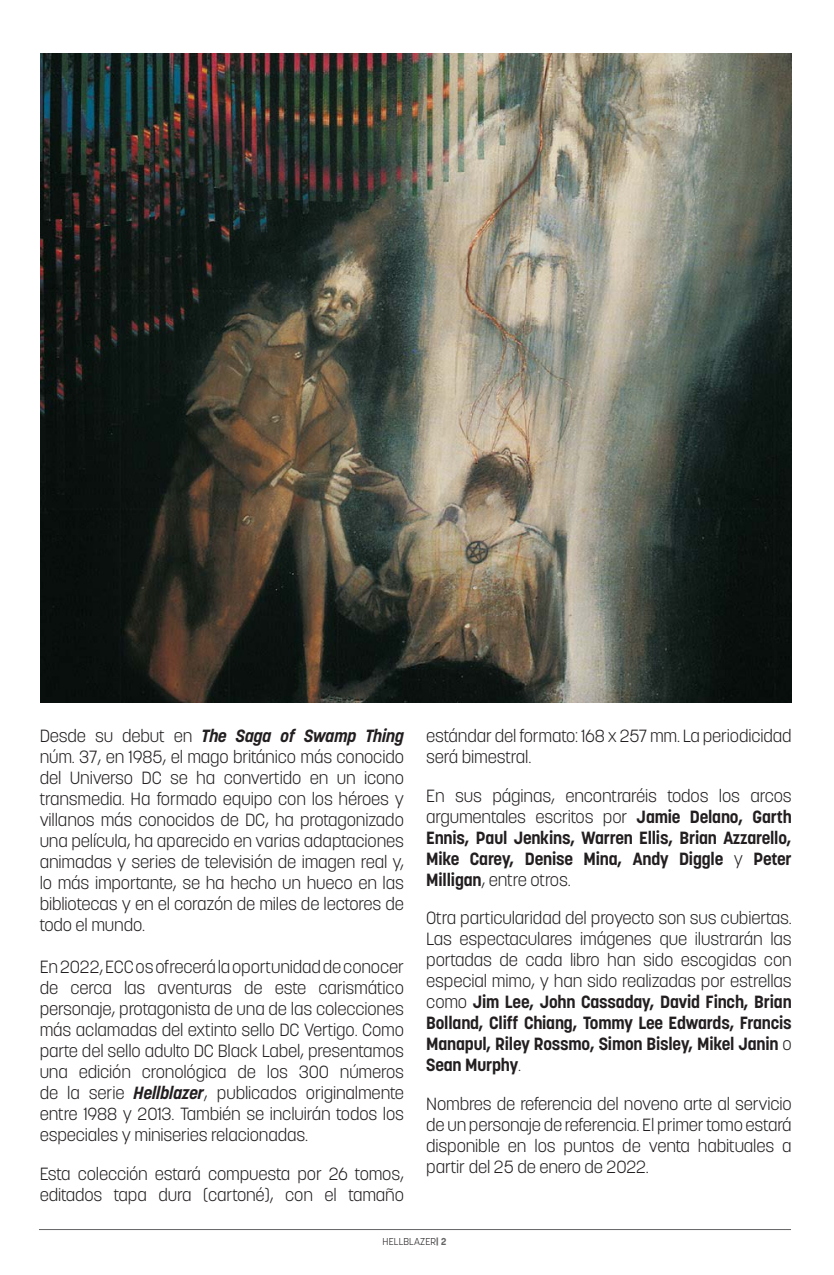
<style>
.page{position:relative;width:834px;height:1275px;background:#fff}
.page>*{position:absolute;margin:0;border:0;box-sizing:border-box;transform-origin:0 0}
.t1{font:300 17.5px/21px "Korolev";letter-spacing:-.01em;color:#231f20;text-align:justify}
.t2{font:700 17.5px/21px "Korolev";letter-spacing:-.01em;color:#231f20;text-align:justify}
.t3{font:300 9.97px "Korolev";letter-spacing:.01em;color:#231f20}
.s1{font-weight:700;font-style:italic}
.s2{font-weight:300}
.s3{font-weight:700}
.s4{font-weight:700;color:#636366}
</style>
<div class="page">
<hr style="left:39px;top:1229px;width:751px;height:1px;background:#636366">
<img style="left:41px;top:53px;width:750px;height:650px">
<p class="t1" style="left:40px;top:726px;width:366px">Desde su debut en <span class="s1">The Saga of Swamp Thing </span>núm. 37, en 1985, el mago británico más conocido del Universo DC se ha convertido en un icono transmedia. Ha formado equipo con los héroes y villanos más conocidos de DC, ha protagonizado una película, ha aparecido en varias adaptaciones animadas y series de televisión de imagen real y, lo más importante, se ha hecho un hueco en las bibliotecas y en el corazón de miles de lectores de todo el mundo.</p>
<p class="t1" style="left:40px;top:957px;width:366px">En 2022, ECC os ofrecerá la oportunidad de conocer de cerca las aventuras de este carismático personaje, protagonista de una de las colecciones más aclamadas del extinto sello DC Vertigo. Como parte del sello adulto DC Black Label, presentamos una edición cronológica de los 300 números de la serie <span class="s1">Hellblazer</span>, publicados originalmente entre 1988 y 2013. También se incluirán todos los especiales y miniseries relacionadas.</p>
<p class="t1" style="left:40px;top:1163px;width:365px">Esta colección estará compuesta por 26 tomos, editados tapa dura (cartoné), con el tamaño</p>
<p class="t1" style="left:426px;top:726px;width:367px">estándar del formato: 168 x 257 mm. La periodicidad será bimestral.</p>
<p class="t2" style="left:426px;top:785px;width:367px"><span class="s2">En sus páginas, encontraréis todos los arcos argumentales escritos por</span> Jamie Delano, Garth Ennis, Paul Jenkins, Warren Ellis, Brian Azzarello, Mike Carey, Denise Mina, Andy Diggle <span class="s2">y</span> Peter Milligan<span class="s2">, entre otros.</span></p>
<p class="t1" style="left:426px;top:908px;width:367px">Otra particularidad del proyecto son sus cubiertas.<br>Las espectaculares imágenes que ilustrarán las portadas de cada libro han sido escogidas con especial mimo, y han sido realizadas por estrellas como <span class="s3">Jim Lee, John Cassaday, David Finch, Brian Bolland, Cliff Chiang, Tommy Lee Edwards, Francis Manapul, Riley Rossmo, Simon Bisley, Mikel Janin</span> o <span class="s3">Sean Murphy</span>.</p>
<p class="t1" style="left:426px;top:1093px;width:367px">Nombres de referencia del noveno arte al servicio de un personaje de referencia. El primer tomo estará disponible en los puntos de venta habituales a partir del 25 de enero de 2022.</p>
<p class="t3" style="left:382px;top:1236px;width:65px">HELLBLAZER<span class="s4">| 2</span></p>
</div>
